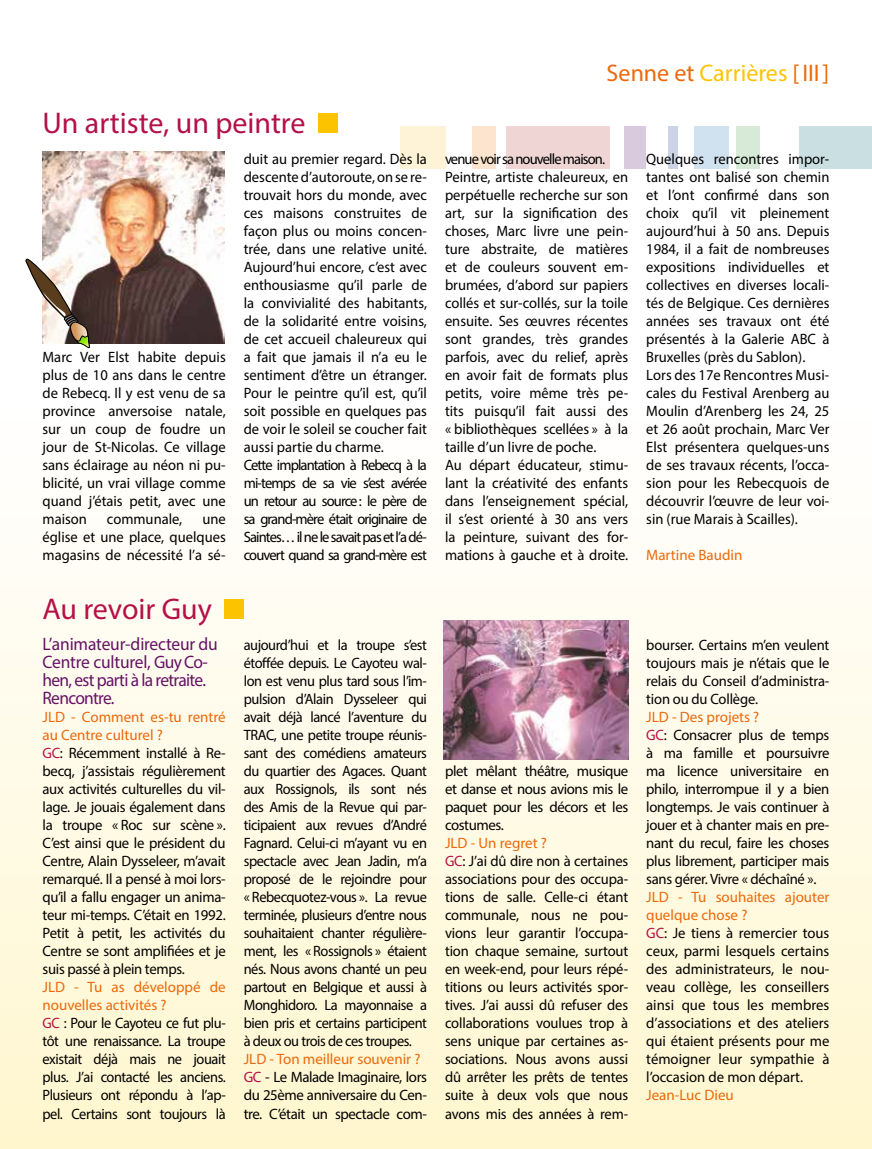
<style>
.page{position:relative;width:872px;height:1149px;background:#fff}
.page>*{position:absolute;margin:0;border:0;box-sizing:border-box;transform-origin:0 0}
.t1{font:30px "Myriad Pro";color:#b51047}
.t2{font:24px "Myriad Pro";color:#eb690b}
.t3{font:18px/18px "Myriad Pro";letter-spacing:-.02em;color:#651265}
.t4{font:15px/18px "Myriad Pro";letter-spacing:-.005em;color:#000}
.t5{font:15px/18px "Myriad Pro";letter-spacing:-.005em;color:#000;text-align:justify;scale:.96 1}
.t6{font:15px/18px "Myriad Pro";letter-spacing:-.03em;color:#000;scale:.96 1}
.t7{font:15px/18px "Myriad Pro";letter-spacing:-.03em;color:#000}
.t8{font:15px "Myriad Pro";color:#eb690b}
.s1{color:#fcc400}
.s2{color:#eb690b}
.s3{color:#b51047}
</style>
<div class="page">
<div style="left:401px;top:126px;width:45px;height:43px;background:#fff3d7"></div>
<div style="left:472px;top:126px;width:24px;height:43px;background:#fde4cf"></div>
<div style="left:506px;top:126px;width:103px;height:43px;background:#efd6d5"></div>
<div style="left:623px;top:126px;width:22px;height:43px;background:#d9cbdd"></div>
<div style="left:667px;top:126px;width:10px;height:43px;background:#cad4e6"></div>
<div style="left:694px;top:126px;width:34px;height:43px;background:#d0e1ef"></div>
<div style="left:735px;top:126px;width:24px;height:43px;background:#d7ead7"></div>
<div style="left:798px;top:126px;width:74px;height:43px;background:#c9dfe2"></div>
<div style="left:0;top:398px;width:872px;height:750px;background:linear-gradient(to bottom,#fff,#fff6cf)"></div>
<img style="left:43px;top:152px;width:181px;height:191px">
<img style="left:444px;top:620px;width:184px;height:139px">
<div style="left:318px;top:113px;width:19px;height:19px;background:#fcc400"></div>
<div style="left:224px;top:599px;width:20px;height:19px;background:#fcc400"></div>
<svg style="left:25px;top:251px;width:67px;height:98px"></svg>
<h1 class="t1" style="left:43px;top:104px;width:264px">Un artiste, un peintre</h1>
<h2 class="t2" style="left:606px;top:58px;width:224px">Senne et <span class="s1">Carrières</span> [III]</h2>
<p class="t4" style="left:43px;top:347px;width:185px;text-align:justify">Marc Ver Elst habite depuis plus de 10 ans dans le centre de Rebecq. Il y est venu de sa province anversoise natale, sur un coup de foudre un jour de St-Nicolas. Ce village sans éclairage au néon ni pu&shy;blicité, un vrai village comme quand j’étais petit, avec une maison</p>
<p class="t4" style="left:107px;top:509px;width:77px">communale,</p>
<p class="t4" style="left:43px;top:509px;width:185px;text-align:justify;text-indent:160px">une église et une place, quelques magasins de nécessité l’a sé-</p>
<h1 class="t1" style="left:43px;top:590px;width:171px">Au revoir Guy</h1>
<p class="t3" style="left:43px;top:634px;width:177px">L’animateur-directeur du<br>Centre culturel, Guy Co&shy;hen, est parti à la retraite.<br>Rencontre.</p>
<p class="t4" style="left:43px;top:707px;width:185px"><span class="s2">JLD - Comment es-tu rentré au Centre culturel ?<br></span><span class="s3">GC</span>: Récemment installé à Re&shy;becq, j’assistais régulièrement aux activités culturelles du vil&shy;lage. Je jouais également dans la troupe « Roc sur scène ».<br>C’est ainsi que le président du<br>Centre, Alain Dysseleer, m’avait remarqué. Il a pensé à moi lors&shy;qu’il a fallu engager un anima&shy;teur mi-temps. C’était en 1992.<br>Petit à petit, les activités du<br>Centre se sont amplifiées et je suis passé à plein temps.</p>
<p class="t6" style="left:43px;top:977px;width:192px"><span class="s2">JLD - Tu as développé de nouvelles activités ?<br></span><span class="s3">GC</span> : Pour le Cayoteu ce fut plu&shy;tôt une renaissance. La troupe existait déjà mais ne jouait plus. J’ai contacté les anciens.<br>Plusieurs ont répondu à l’ap&shy;pel. Certains sont toujours là</p>
<p class="t4" style="left:244px;top:149px;width:185px">duit au premier regard. Dès la descente d’autoroute, on se re&shy;trouvait hors du monde, avec ces maisons construites de façon plus ou moins concen&shy;trée, dans une relative unité.<br>Aujourd’hui encore, c’est avec enthousiasme qu’il parle de la convivialité des habitants, de la solidarité entre voisins, de cet accueil chaleureux qui a fait que jamais il n’a eu le sentiment d’être un étranger.<br>Pour le peintre qu’il est, qu’il soit possible en quelques pas de voir le soleil se coucher fait aussi partie du charme.<br>Cette implantation à Rebecq à la mi-temps de sa vie s’est avérée un retour au source: le père de sa grand-mère était originaire de<br>Saintes… il ne le savait pas et l’a dé&shy;couvert quand sa grand-mère est</p>
<p class="t4" style="left:445px;top:149px;width:185px">venue voir sa nouvelle maison.<br>Peintre, artiste chaleureux, en perpétuelle recherche sur son art, sur la signification des choses, Marc livre une pein&shy;ture abstraite, de matières et de couleurs souvent em&shy;brumées, d’abord sur papiers collés et sur-collés, sur la toile ensuite. Ses œuvres récentes sont grandes, très grandes parfois, avec du relief, après en avoir fait de formats plus petits, voire même très pe&shy;tits puisqu’il fait aussi des « bibliothèques scellées » à la taille d’un livre de poche.<br>Au départ éducateur, stimu&shy;lant la créativité des enfants dans l’enseignement spécial, il s’est orienté à 30 ans vers la peinture, suivant des for&shy;mations à gauche et à droite.</p>
<p class="t4" style="left:646px;top:149px;width:185px">Quelques rencontres impor&shy;tantes ont balisé son chemin et l’ont confirmé dans son choix qu’il vit pleinement aujourd’hui à 50 ans. Depuis<br>1984, il a fait de nombreuses expositions individuelles et collectives en diverses locali&shy;tés de Belgique. Ces dernières années ses travaux ont été présentés à la Galerie ABC à<br>Bruxelles (près du Sablon).<br>Lors des 17e Rencontres Musi&shy;cales du Festival Arenberg au<br>Moulin d’Arenberg les 24, 25 et 26 août prochain, Marc Ver<br>Elst présentera quelques-uns de ses travaux récents, l’occa&shy;sion pour les Rebecquois de découvrir l’œuvre de leur voi&shy;sin (rue Marais à Scailles).</p>
<p class="t8" style="left:646px;top:545px;width:98px">Martine Baudin</p>
<p class="t5" style="left:244px;top:635px;width:192px">aujourd’hui et la troupe s’est étoffée depuis. Le Cayoteu wal&shy;lon est venu plus tard sous l’im&shy;pulsion d’Alain Dysseleer qui avait déjà lancé l’aventure du TRAC, une petite troupe réunis&shy;sant des comédiens amateurs du quartier des Agaces. Quant aux Rossignols, ils sont nés des Amis de la Revue qui par&shy;ticipaient aux revues d’André Fagnard. Celui-ci m’ayant vu en spectacle avec Jean Jadin, m’a proposé de le rejoindre pour « Rebecquotez-vous ». La revue terminée, plusieurs d’entre nous souhaitaient chanter régulière&shy;ment, les « Rossignols » étaient nés. Nous avons chanté un peu partout en Belgique et aussi à Monghidoro. La mayonnaise a bien pris et certains participent à deux ou trois de ces troupes.</p>
<p class="t7" style="left:244px;top:1049px;width:185px"><span class="s2">JLD - Ton meilleur souvenir ?<br></span><span class="s3">GC</span> - Le Malade Imaginaire, lors du 25ème anniversaire du Cen&shy;tre. C’était un spectacle com-</p>
<p class="t4" style="left:445px;top:761px;width:185px;text-align:justify">plet mêlant théâtre, musique et danse et nous avions mis le paquet pour les décors et les costumes.</p>
<p class="t4" style="left:445px;top:833px;width:185px"><span class="s2">JLD - Un regret ?<br></span><span class="s3">GC</span>: J’ai dû dire non à certaines associations pour des occupa&shy;tions de salle. Celle-ci étant communale, nous ne pou&shy;vions leur garantir l’occupa&shy;tion chaque semaine, surtout en week-end, pour leurs répé&shy;titions ou leurs activités spor&shy;tives. J’ai aussi dû refuser des collaborations voulues trop à sens unique par certaines as&shy;sociations. Nous avons aussi dû arrêter les prêts de tentes suite à deux vols que nous avons mis des années à rem-</p>
<p class="t4" style="left:646px;top:635px;width:185px;text-align:justify">bourser. Certains m’en veulent toujours mais je n’étais que le relais du Conseil d’administra&shy;tion ou du Collège.</p>
<p class="t4" style="left:646px;top:707px;width:185px"><span class="s2">JLD - Des projets ?<br></span><span class="s3">GC</span>: Consacrer plus de temps à ma famille et poursuivre ma licence universitaire en philo, interrompue il y a bien longtemps. Je vais continuer à jouer et à chanter mais en pre&shy;nant du recul, faire les choses plus librement, participer mais sans gérer. Vivre « déchaîné ».</p>
<p class="t4" style="left:646px;top:887px;width:185px"><span class="s2">JLD - Tu souhaites ajouter quelque chose ?<br></span><span class="s3">GC</span>: Je tiens à remercier tous ceux, parmi lesquels certains des administrateurs, le nou&shy;veau collège, les conseillers ainsi que tous les membres d’associations et des ateliers qui étaient présents pour me témoigner leur sympathie à l’occasion de mon départ.</p>
<p class="t8" style="left:646px;top:1085px;width:89px">Jean-Luc Dieu</p>
</div>
